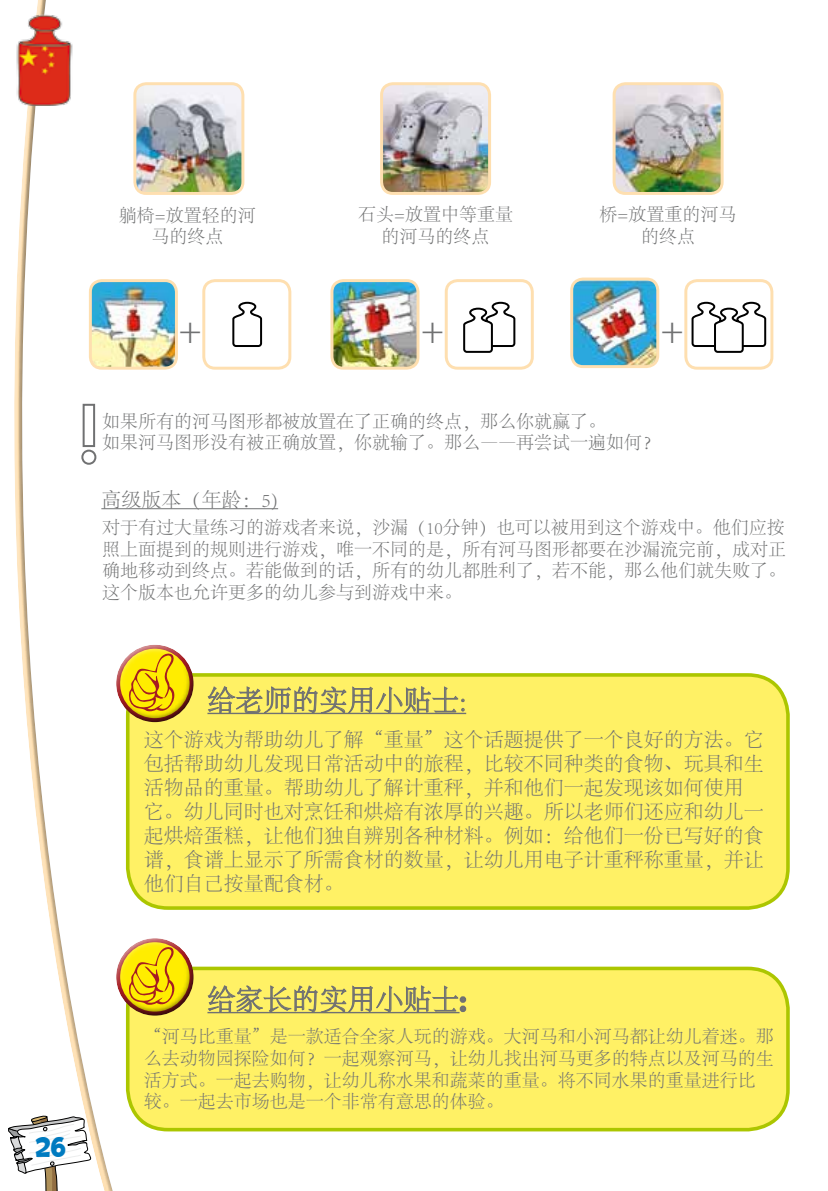
<style>
.page{position:relative;width:828px;height:1191px;background:#fff}
.page>*{position:absolute;margin:0;border:0;box-sizing:border-box;transform-origin:0 0}
.t1{font:300 40px "Adobe Song Std";color:#707172}
.t2{font:300 28px "Adobe Song Std";color:#707172}
.t3{font:24px "BD Cartoon Shout";color:#007bc0}
.t4{font:300 20px/24px "Adobe Song Std";color:#707172}
.t5{font:300 18px/21.6px "Adobe Song Std";color:#707172;text-align:center}
</style>
<div class="page">
<svg style="left:8px;top:1126px;width:5px;height:20px"></svg>
<div style="left:13px;top:0;width:98px;height:1191px;background:#fff;opacity:.75"></div>
<div style="left:19px;top:0;width:102px;height:1191px;background:#000;opacity:.4"></div>
<hr style="left:101px;top:508px;width:177px;height:1px;background:#707172">
<div style="left:128px;top:675px;width:660px;height:233px;background:#fff165;border-radius:41px"></div>
<div style="left:126px;top:673px;width:664px;height:237px;border:4px solid #acc600;border-radius:41px"></div>
<div style="left:114px;top:641px;width:79px;height:62px;background:#fff;opacity:.75"></div>
<div style="left:114px;top:654px;width:80px;height:69px;background:#000;opacity:.75"></div>
<svg style="left:128px;top:653px;width:53px;height:63px;background:#e8c009"></svg>
<hr style="left:207px;top:712px;width:259px;height:2px;background:#707172">
<svg style="left:207px;top:686px;width:258px;height:29px"></svg>
<div style="left:128px;top:968px;width:660px;height:161px;background:#fff165;border-radius:41px"></div>
<div style="left:126px;top:966px;width:664px;height:165px;border:4px solid #acc600;border-radius:41px"></div>
<div style="left:114px;top:934px;width:79px;height:62px;background:#fff;opacity:.75"></div>
<div style="left:114px;top:947px;width:80px;height:69px;background:#000;opacity:.75"></div>
<svg style="left:128px;top:946px;width:53px;height:64px;background:#e7bf0a"></svg>
<svg style="left:207px;top:985px;width:259px;height:29px"></svg>
<div style="left:460px;top:1005px;width:6px;height:7px;border:4px solid #707172;border-radius:50%"></div>
<img style="left:14px;top:14px;width:60px;height:92px">
<div style="left:202px;top:279px;width:89px;height:91px;border:3px solid #fedfb0;border-radius:11px"></div>
<img style="left:137px;top:86px;width:106px;height:105px">
<div style="left:133px;top:82px;width:111px;height:113px;border:3px solid #fedfb0;border-radius:11px"></div>
<img style="left:384px;top:86px;width:103px;height:105px">
<div style="left:380px;top:82px;width:111px;height:113px;border:3px solid #fedfb0;border-radius:11px"></div>
<img style="left:616px;top:86px;width:106px;height:105px">
<div style="left:612px;top:82px;width:111px;height:113px;border:3px solid #fedfb0;border-radius:11px"></div>
<div style="left:445px;top:279px;width:89px;height:91px;border:3px solid #fedfb0;border-radius:11px"></div>
<div style="left:684px;top:279px;width:89px;height:91px;border:3px solid #fedfb0;border-radius:11px"></div>
<svg style="left:232px;top:301px;width:31px;height:46px"></svg>
<svg style="left:463px;top:301px;width:53px;height:52px"></svg>
<svg style="left:691px;top:301px;width:76px;height:52px"></svg>
<svg style="left:80px;top:403px;width:18px;height:63px"></svg>
<img style="left:90px;top:281px;width:84px;height:87px">
<div style="left:89px;top:279px;width:89px;height:91px;border:3px solid #fedfb0;border-radius:11px"></div>
<img style="left:334px;top:283px;width:84px;height:83px">
<div style="left:330px;top:279px;width:89px;height:91px;border:3px solid #fedfb0;border-radius:11px"></div>
<img style="left:574px;top:281px;width:84px;height:83px">
<div style="left:570px;top:277px;width:89px;height:91px;border:3px solid #fedfb0;border-radius:11px"></div>
<p class="t5" style="left:119px;top:205px;width:138px">躺椅=放置轻的河马的终点</p>
<p class="t5" style="left:358px;top:204px;width:156px">石头=放置中等重量的河马的终点</p>
<p class="t5" style="left:599px;top:204px;width:138px">桥=放置重的河马的终点</p>
<h1 class="t1" style="left:178px;top:306px;width:26px">+</h1>
<h1 class="t1" style="left:420px;top:306px;width:26px">+</h1>
<h1 class="t1" style="left:660px;top:306px;width:26px">+</h1>
<p class="t5" style="left:102px;top:411px;width:559px;text-align:left">如果所有的河马图形都被放置在了正确的终点，那么你就赢了。<br>如果河马图形没有被正确放置，你就输了。那么——再尝试一遍如何？</p>
<p class="t4" style="left:101px;top:488px;width:178px">高级版本（年龄：5)</p>
<p class="t5" style="left:102px;top:517px;width:685px;text-align:justify">对于有过大量练习的游戏者来说，沙漏（10分钟）也可以被用到这个游戏中。他们应按照上面提到的规则进行游戏，唯一不同的是，所有河马图形都要在沙漏流完前，成对正确地移动到终点。若能做到的话，所有的幼儿都胜利了，若不能，那么他们就失败了。这个版本也允许更多的幼儿参与到游戏中来。</p>
<h2 class="t2" style="left:207px;top:685px;width:260px">给老师的实用小贴士:</h2>
<p class="t4" style="left:144px;top:728px;width:621px">这个游戏为帮助幼儿了解“重量”这个话题提供了一个良好的方法。它包括帮助幼儿发现日常活动中的旅程，比较不同种类的食物、玩具和生活物品的重量。帮助幼儿了解计重秤，并和他们一起发现该如何使用它。幼儿同时也对烹饪和烘焙有浓厚的兴趣。所以老师们还应和幼儿一起烘焙蛋糕，让他们独自辨别各种材料。例如：给他们一份已写好的食谱，食谱上显示了所需食材的数量，让幼儿用电子计重秤称重量，并让他们自己按量配食材。</p>
<h3 class="t3" style="left:36px;top:1134px;width:32px">26</h3>
<h2 class="t2" style="left:207px;top:984px;width:260px">给家长的实用小贴士:</h2>
<p class="t5" style="left:144px;top:1026px;width:631px;text-align:left">“河马比重量”是一款适合全家人玩的游戏。大河马和小河马都让幼儿着迷。那么去动物园探险如何？一起观察河马，让幼儿找出河马更多的特点以及河马的生活方式。一起去购物，让幼儿称水果和蔬菜的重量。将不同水果的重量进行比较。一起去市场也是一个非常有意思的体验。</p>
</div>
